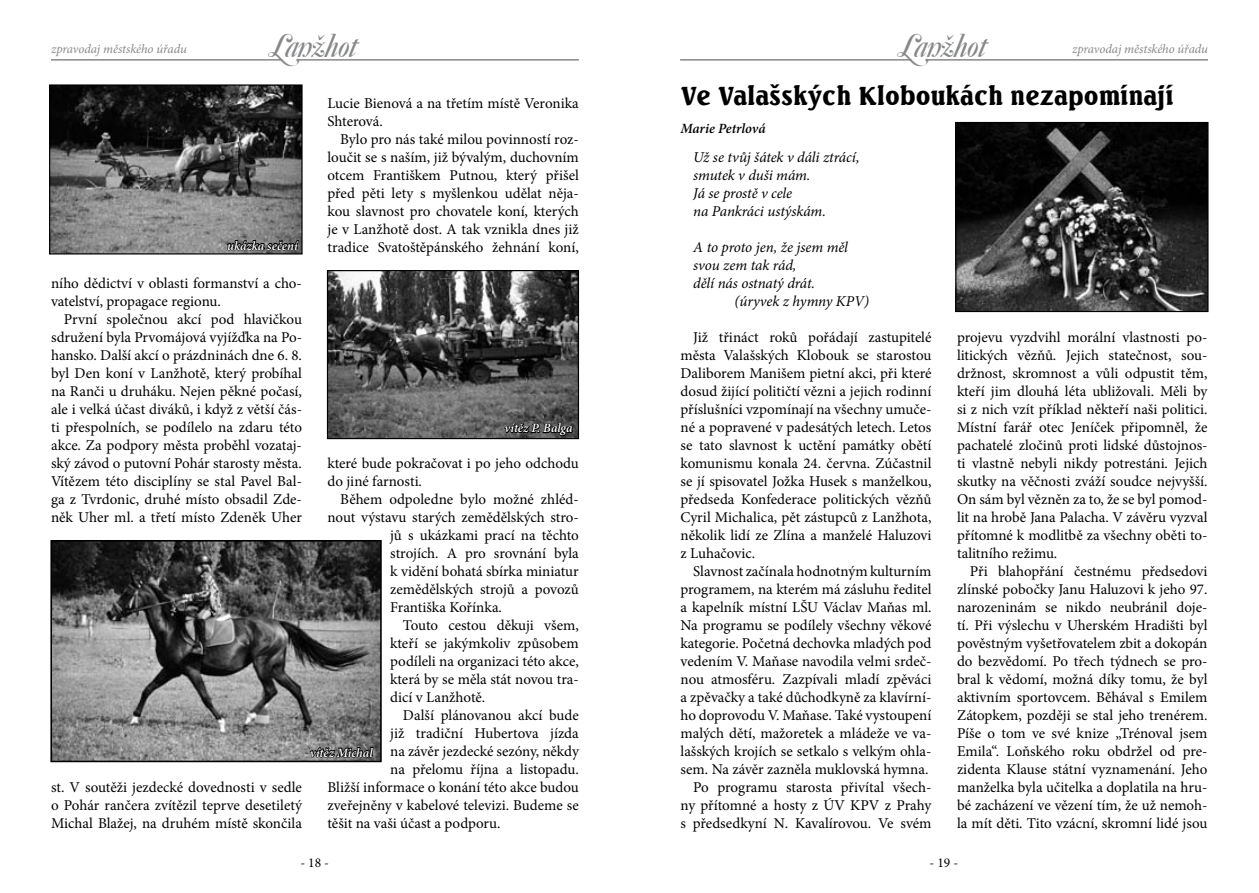
<style>
.page{position:relative;width:1259px;height:893px;background:#fff}
.page>*{position:absolute;margin:0;border:0;box-sizing:border-box;transform-origin:0 0}
.t1{font:italic 34.5px "Caslon No 540 Swa Alt DCE";letter-spacing:-.005em;color:#87888a}
.t2{font:900 27px "Seagull URWTCE";color:#000}
.t3{font:15px/18px "Minion Pro";color:#000;text-align:justify}
.t4{font:italic 15px/18px "Minion Pro";letter-spacing:-.01em;color:#000}
.t5{font:italic 600 14.1px "Minion Pro";color:#000}
.t6{font:13.5px "Minion Pro";color:#000}
.t7{font:italic 12.75px "Minion Pro";letter-spacing:-.01em;color:#87888a}
.t8{font:italic 600 12.75px "Minion Pro";letter-spacing:-.005em;color:#fff}
</style>
<div class="page">
<hr style="left:51px;top:59px;width:231px;height:2px;background:#87888a">
<hr style="left:680px;top:59px;width:231px;height:2px;background:#87888a">
<hr style="left:298px;top:59px;width:281px;height:2px;background:#87888a">
<hr style="left:927px;top:59px;width:281px;height:2px;background:#87888a">
<img style="left:51px;top:86px;width:249px;height:167px">
<div style="left:49px;top:84px;width:253px;height:171px;border:1px solid #000"></div>
<img style="left:329px;top:272px;width:248px;height:165px">
<div style="left:327px;top:270px;width:252px;height:169px;border:1px solid #000"></div>
<img style="left:53px;top:543px;width:326px;height:216px">
<div style="left:50px;top:540px;width:332px;height:222px;border:2px solid #000"></div>
<img style="left:957px;top:124px;width:249px;height:186px">
<div style="left:955px;top:122px;width:253px;height:190px;border:1px solid #000"></div>
<svg style="left:226px;top:227px;width:75px;height:28px;background:#5e5e5e"></svg>
<svg style="left:503px;top:408px;width:71px;height:30px;background:#414141"></svg>
<svg style="left:309px;top:732px;width:65px;height:30px;background:#5b5b5b"></svg>
<p class="t7" style="left:51px;top:40px;width:137px">zpravodaj městského úřadu</p>
<h1 class="t1" style="left:270px;top:27px;width:89px">Lanžhot</h1>
<h1 class="t1" style="left:899px;top:27px;width:89px">Lanžhot</h1>
<p class="t7" style="left:1072px;top:40px;width:137px">zpravodaj městského úřadu</p>
<p class="t8" style="left:227px;top:236px;width:72px">ukázka sečení</p>
<p class="t3" style="left:327px;top:94px;width:253px">Lucie Bienová a na třetím místě Veronika<br>Shterová.</p>
<p class="t3" style="left:327px;top:130px;width:253px;text-indent:13px">Bylo pro nás také milou povinností roz&shy;loučit se s naším, již bývalým, duchovním otcem Františkem Putnou, který přišel před pěti lety s myšlenkou udělat něja&shy;kou slavnost pro chovatele koní, kterých je v Lanžhotě dost. A tak vznikla dnes již tradice Svatoštěpánského žehnání koní,</p>
<p class="t3" style="left:51px;top:274px;width:252px">ního dědictví v oblasti formanství a cho&shy;vatelství, propagace regionu.</p>
<p class="t3" style="left:51px;top:310px;width:252px;text-indent:13px">První společnou akcí pod hlavičkou sdružení byla Prvomájová vyjížďka na Po&shy;hansko. Další akcí o prázdninách dne 6. 8. byl Den koní v Lanžhotě, který probíhal na Ranči u druháku. Nejen pěkné počasí, ale i velká účast diváků, i když z větší čás&shy;ti přespolních, se podílelo na zdaru této akce. Za podpory města proběhl vozataj&shy;ský závod o putovní Pohár starosty města.<br>Vítězem této disciplíny se stal Pavel Bal&shy;ga z Tvrdonic, druhé místo obsadil Zde&shy;něk Uher ml. a třetí místo Zdeněk Uher</p>
<p class="t3" style="left:51px;top:778px;width:252px">st. V soutěži jezdecké dovednosti v sedle o Pohár rančera zvítězil teprve desetiletý Michal Blažej, na druhém místě skončila</p>
<p class="t8" style="left:504px;top:419px;width:70px">vítěz P. Balga</p>
<p class="t3" style="left:327px;top:454px;width:253px">které bude pokračovat i po jeho odchodu do jiné farnosti.</p>
<p class="t3" style="left:340px;top:490px;width:240px">Během odpoledne bylo možné zhléd-</p>
<p class="t3" style="left:327px;top:508px;width:253px">nout výstavu starých zemědělských stro-</p>
<p class="t3" style="left:390px;top:526px;width:190px">jů s ukázkami prací na těchto</p>
<p class="t3" style="left:390px;top:544px;width:190px">strojích. A pro srovnání byla</p>
<p class="t3" style="left:390px;top:562px;width:190px">k vidění bohatá sbírka miniatur</p>
<p class="t3" style="left:390px;top:580px;width:190px">zemědělských strojů a povozů</p>
<p class="t3" style="left:390px;top:598px;width:113px">Františka Kořínka.</p>
<p class="t3" style="left:403px;top:616px;width:177px">Touto cestou děkuji všem,</p>
<p class="t3" style="left:390px;top:634px;width:190px">kteří se jakýmkoliv způsobem</p>
<p class="t3" style="left:390px;top:652px;width:190px">podíleli na organizaci této akce,</p>
<p class="t3" style="left:390px;top:670px;width:190px">která by se měla stát novou tra-</p>
<p class="t3" style="left:390px;top:688px;width:96px">dicí v Lanžhotě.</p>
<p class="t3" style="left:403px;top:706px;width:177px">Další plánovanou akcí bude</p>
<p class="t3" style="left:390px;top:724px;width:190px">již tradiční Hubertova jízda</p>
<p class="t3" style="left:390px;top:742px;width:190px">na závěr jezdecké sezóny, někdy</p>
<p class="t3" style="left:390px;top:760px;width:190px">na přelomu října a listopadu.</p>
<p class="t3" style="left:327px;top:778px;width:253px">Bližší informace o konání této akce budou</p>
<p class="t3" style="left:327px;top:796px;width:253px">zveřejněny v kabelové televizi. Budeme se</p>
<p class="t3" style="left:327px;top:814px;width:175px">těšit na vaši účast a podporu.</p>
<p class="t8" style="left:310px;top:744px;width:64px">vítěz Michal</p>
<h2 class="t2" style="left:681px;top:81px;width:494px">Ve Valašských Kloboukách nezapomínají</h2>
<p class="t5" style="left:680px;top:118px;width:87px">Marie Petrlová</p>
<p class="t4" style="left:693px;top:148px;width:168px">Už se tvůj šátek v dáli ztrácí, smutek v duši mám.<br>Já se prostě v cele<br>na Pankráci ustýskám.</p>
<p class="t4" style="left:693px;top:238px;width:156px">A to proto jen, že jsem měl svou zem tak rád,<br>dělí nás ostnatý drát.</p>
<p class="t4" style="left:734px;top:292px;width:136px">(úryvek z hymny KPV)</p>
<p class="t3" style="left:680px;top:328px;width:252px;text-indent:13px">Již třináct roků pořádají zastupitelé města Valašských Klobouk se starostou Daliborem Manišem pietní akci, při které dosud žijící političtí vězni a jejich rodinní příslušníci vzpomínají na všechny umuče&shy;né a popravené v padesátých letech. Letos se tato slavnost k uctění památky obětí komunismu konala 24. června. Zúčastnil se jí spisovatel Jožka Husek s manželkou, předseda Konfederace politických vězňů Cyril Michalica, pět zástupců z Lanžhota, několik lidí ze Zlína a manželé Haluzovi z Luhačovic.</p>
<p class="t3" style="left:680px;top:562px;width:252px;text-align:right">Slavnost začínala hodnotným kulturním programem, na kterém má zásluhu ředitel a kapelník místní LŠU Václav Maňas ml.<br>Na programu se podílely všechny věkové kategorie. Početná dechovka mladých pod vedením V. Maňase navodila velmi srdeč&shy;nou atmosféru. Zazpívali mladí zpěváci a zpěvačky a také důchodkyně za klavírní&shy;ho doprovodu V. Maňase. Také vystoupení malých dětí, mažoretek a mládeže ve va&shy;lašských krojích se setkalo s velkým ohla&shy;sem. Na závěr zazněla muklovská hymna.<br>Po programu starosta přivítal všech&shy;ny přítomné a hosty z ÚV KPV z Prahy s předsedkyní N. Kavalírovou. Ve svém</p>
<p class="t3" style="left:957px;top:328px;width:252px">projevu vyzdvihl morální vlastnosti po&shy;litických vězňů. Jejich statečnost, sou&shy;držnost, skromnost a vůli odpustit těm, kteří jim dlouhá léta ubližovali. Měli by si z nich vzít příklad někteří naši politici.<br>Místní farář otec Jeníček připomněl, že pachatelé zločinů proti lidské důstojnos&shy;ti vlastně nebyli nikdy potrestáni. Jejich skutky na věčnosti zváží soudce nejvyšší.<br>On sám byl vězněn za to, že se byl pomod&shy;lit na hrobě Jana Palacha. V závěru vyzval přítomné k modlitbě za všechny oběti to&shy;talitního režimu.</p>
<p class="t3" style="left:957px;top:562px;width:252px;text-indent:13px">Při blahopřání čestnému předsedovi zlínské pobočky Janu Haluzovi k jeho 97. narozeninám se nikdo neubránil doje&shy;tí. Při výslechu v Uherském Hradišti byl pověstným vyšetřovatelem zbit a dokopán do bezvědomí. Po třech týdnech se pro&shy;bral k vědomí, možná díky tomu, že byl aktivním sportovcem. Běhával s Emilem Zátopkem, později se stal jeho trenérem.<br>Píše o tom ve své knize „Trénoval jsem Emila“. Loňského roku obdržel od pre&shy;zidenta Klause státní vyznamenání. Jeho manželka byla učitelka a doplatila na hru&shy;bé zacházení ve vězení tím, že už nemoh&shy;la mít děti. Tito vzácní, skromní lidé jsou</p>
<p class="t6" style="left:300px;top:854px;width:30px">- 18 -</p>
<p class="t6" style="left:929px;top:854px;width:30px">- 19 -</p>
</div>
